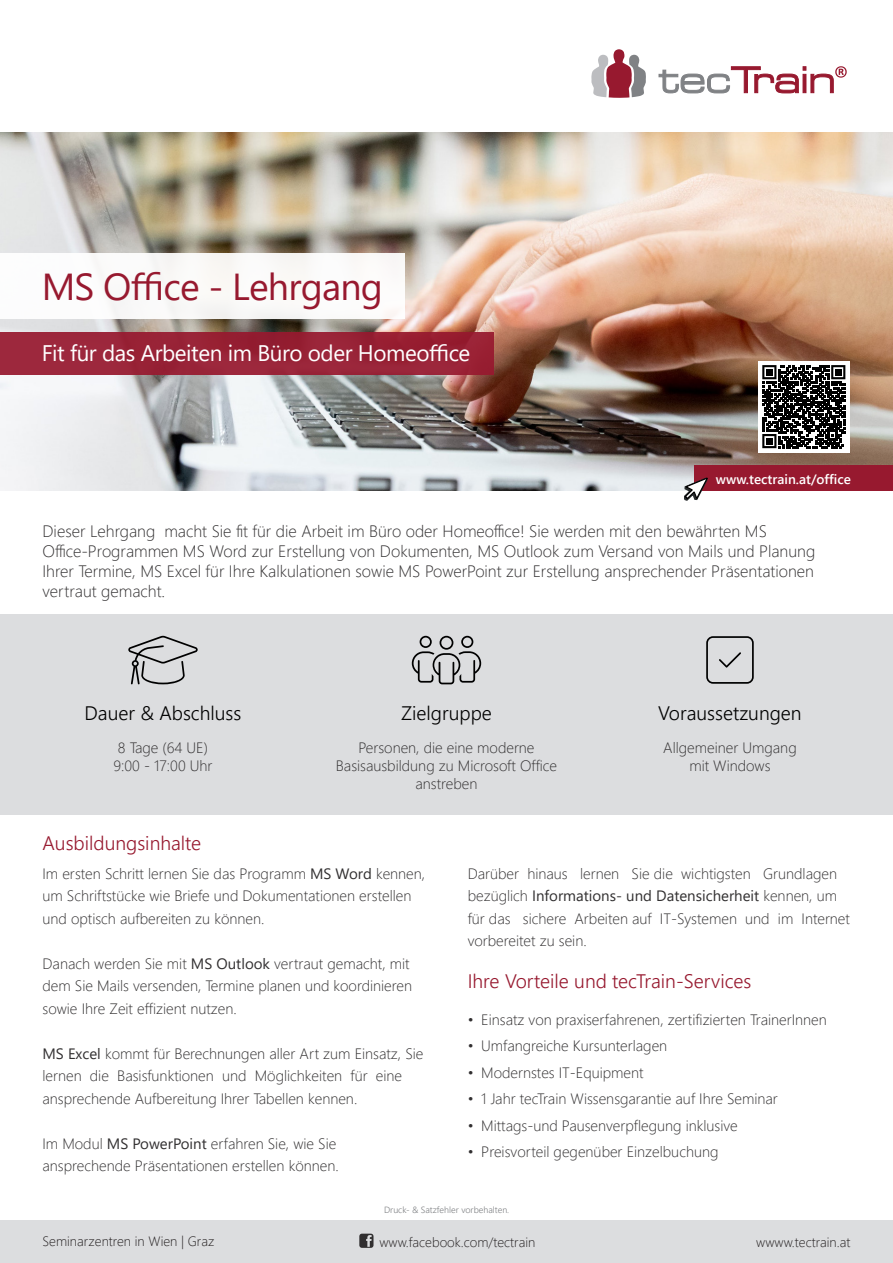
<style>
.page{position:relative;width:893px;height:1263px;background:#fff}
.page>*{position:absolute;margin:0;border:0;box-sizing:border-box;transform-origin:0 0}
.t1{font:37.5px "Segoe UI";letter-spacing:-.02em;color:#97192f}
.t2{font:22.5px "Segoe UI";letter-spacing:-.02em;color:#fff}
.Tabellentext_Buchungscode{font:300 19.5px "Segoe UI";color:#97192f}
.Tabellentext_Buchungscode-2{font:300 19.5px "Segoe UI";color:#000}
.t3{font:300 16.5px/19.8px "Segoe UI";color:#312f30}
.Tabellentext_Seminartitel{font:300 15px/22.5px "Segoe UI";color:#312f30}
.Tabellentext_Buchungscode-3{font:300 15px "Segoe UI";color:#312f30}
.t4{font:300 13.5px "Segoe UI";color:#231f20}
.t5{font:600 13.5px "Segoe UI";color:#fff}
.t6{font:300 9px "Segoe UI";color:#808285}
.s1{font-weight:400}
</style>
<div class="page">
<div style="left:0;top:1221px;width:893px;height:42px;background:#dcdddf"></div>
<svg style="left:658px;top:66px;width:189px;height:28px"></svg>
<svg style="left:591px;top:49px;width:55px;height:49px"></svg>
<svg style="left:359px;top:1233px;width:14px;height:15px"></svg>
<img style="left:0;top:132px;width:893px;height:359px">
<div style="left:0;top:253px;width:405px;height:66px;background:#fff"></div>
<div style="left:0;top:332px;width:493px;height:43px;background:#9a2439"></div>
<div style="left:695px;top:465px;width:198px;height:27px;background:#97192f"></div>
<div style="left:758px;top:361px;width:91px;height:91px;background:#fff"></div>
<svg style="left:762px;top:365px;width:83px;height:83px"></svg>
<div style="left:0;top:491px;width:893px;height:140px;background:#fff"></div>
<div style="left:0;top:614px;width:893px;height:201px;background:#dcdddf"></div>
<svg style="left:128px;top:636px;width:70px;height:48px"></svg>
<svg style="left:412px;top:636px;width:69px;height:48px"></svg>
<svg style="left:706px;top:636px;width:48px;height:48px"></svg>
<svg style="left:684px;top:477px;width:23px;height:24px"></svg>
<p class="t1" style="left:42px;top:251px;width:343px">MS Office - Lehrgang</p>
<p class="t2" style="left:42px;top:332px;width:430px">Fit für das Arbeiten im Büro oder Homeoffice</p>
<p class="t5" style="left:716px;top:466px;width:136px">www.tectrain.at/office</p>
<p class="t3" style="left:43px;top:520px;width:774px">Dieser Lehrgang macht Sie fit für die Arbeit im Büro oder Homeoffice! Sie werden mit den bewährten MS Office-Programmen MS Word zur Erstellung von Dokumenten, MS Outlook zum Versand von Mails und Planung Ihrer Termine, MS Excel für Ihre Kalkulationen sowie MS PowerPoint zur Erstellung ansprechender Präsentationen vertraut gemacht.</p>
<p class="Tabellentext_Buchungscode-2" style="left:85px;top:694px;width:158px">Dauer &amp; Abschluss</p>
<p class="Tabellentext_Buchungscode-2" style="left:401px;top:694px;width:92px">Zielgruppe</p>
<p class="Tabellentext_Buchungscode-2" style="left:658px;top:694px;width:145px">Voraussetzungen</p>
<p class="Tabellentext_Buchungscode-3" style="left:118px;top:733px;width:92px">8 Tage (64 UE)</p>
<p class="Tabellentext_Buchungscode-3" style="left:113px;top:751px;width:101px">9:00 - 17:00 Uhr</p>
<p class="Tabellentext_Seminartitel" style="left:336px;top:737px;width:223px;line-height:18px;text-align:center">Personen, die eine moderne<br>Basisausbildung zu Microsoft Office anstreben</p>
<p class="Tabellentext_Buchungscode-3" style="left:663px;top:733px;width:135px">Allgemeiner Umgang</p>
<p class="Tabellentext_Buchungscode-3" style="left:689px;top:751px;width:83px">mit Windows</p>
<p class="Tabellentext_Buchungscode" style="left:43px;top:825px;width:160px">Ausbildungsinhalte</p>
<p class="Tabellentext_Seminartitel" style="left:43px;top:861px;width:384px">Im ersten Schritt lernen Sie das Programm <span class="s1">MS Word</span> kennen, um Schriftstücke wie Briefe und Dokumentationen erstellen und optisch aufbereiten zu können.</p>
<p class="Tabellentext_Seminartitel" style="left:43px;top:951px;width:371px">Danach werden Sie mit <span class="s1">MS Outlook</span> vertraut gemacht, mit dem Sie Mails versenden, Termine planen und koordinieren sowie Ihre Zeit effizient nutzen.</p>
<p class="Tabellentext_Seminartitel" style="left:43px;top:1041px;width:382px"><span class="s1">MS Excel</span> kommt für Berechnungen aller Art zum Einsatz, Sie lernen die Basisfunktionen und Möglichkeiten für eine ansprechende Aufbereitung Ihrer Tabellen kennen.</p>
<p class="Tabellentext_Seminartitel" style="left:43px;top:1131px;width:298px">Im Modul <span class="s1">MS PowerPoint</span> erfahren Sie, wie Sie ansprechende Präsentationen erstellen können.</p>
<p class="Tabellentext_Seminartitel" style="left:468px;top:861px;width:384px">Darüber hinaus lernen Sie die wichtigsten Grundlagen bezüglich <span class="s1">Informations- und Datensicherheit</span> kennen, um für das sichere Arbeiten auf IT-Systemen und im Internet vorbereitet zu sein.</p>
<p class="Tabellentext_Buchungscode" style="left:468px;top:963px;width:285px">Ihre Vorteile und tecTrain-Services</p>
<p class="Tabellentext_Seminartitel" style="left:468px;top:1007px;width:361px">• Einsatz von praxiserfahrenen, zertifizierten TrainerInnen</p>
<p class="Tabellentext_Seminartitel" style="left:468px;top:1033px;width:201px">• Umfangreiche Kursunterlagen</p>
<p class="Tabellentext_Seminartitel" style="left:468px;top:1060px;width:177px">• Modernstes IT-Equipment</p>
<p class="Tabellentext_Seminartitel" style="left:468px;top:1086px;width:312px">• 1 Jahr tecTrain Wissensgarantie auf Ihre Seminar</p>
<p class="Tabellentext_Seminartitel" style="left:468px;top:1113px;width:272px">• Mittags-und Pausenverpflegung inklusive</p>
<p class="Tabellentext_Seminartitel" style="left:468px;top:1139px;width:252px">• Preisvorteil gegenüber Einzelbuchung</p>
<p class="t6" style="left:384px;top:1201px;width:127px">Druck- &amp; Satzfehler vorbehalten.</p>
<p class="t4" style="left:43px;top:1229px;width:173px">Seminarzentren in Wien | Graz</p>
<p class="t4" style="left:379px;top:1229px;width:157px">www.facebook.com/tectrain</p>
<p class="t4" style="left:756px;top:1229px;width:96px">wwww.tectrain.at</p>
</div>
